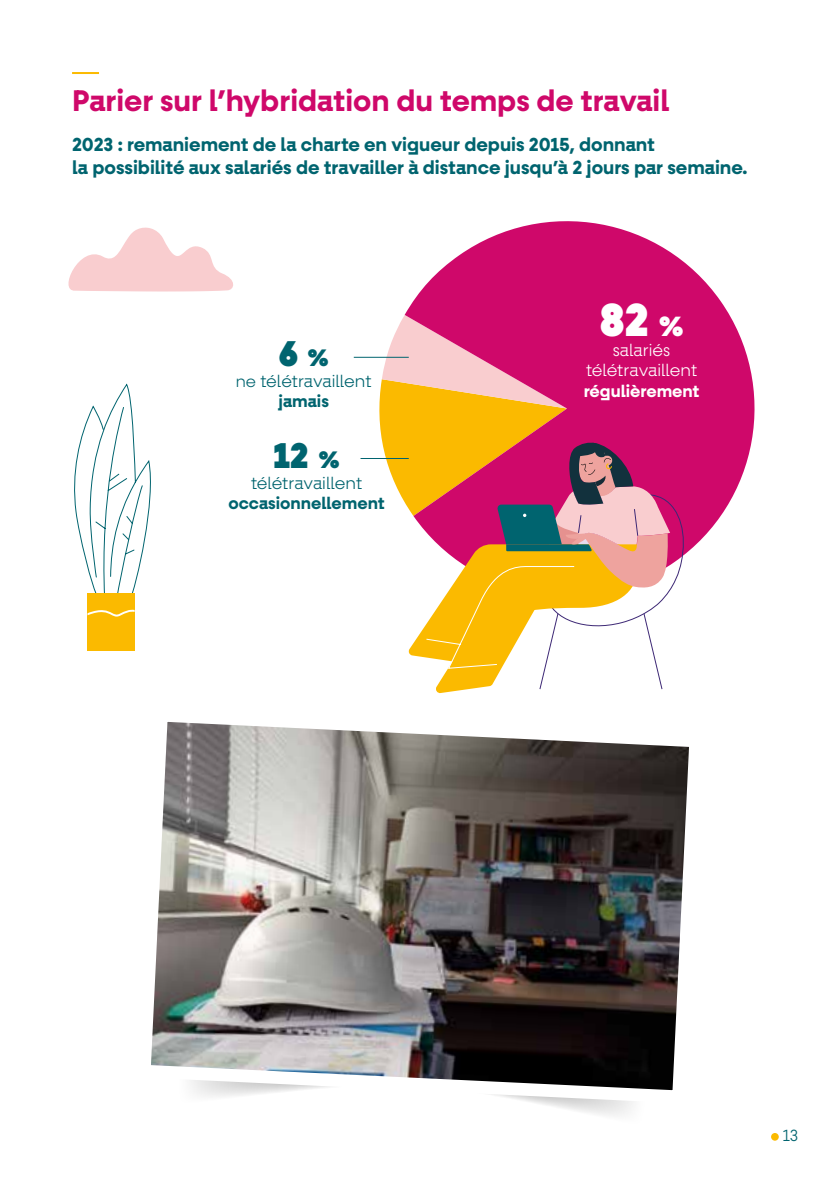
<style>
.page{position:relative;width:840px;height:1191px;background:#fff}
.page>*{position:absolute;margin:0;border:0;box-sizing:border-box;transform-origin:0 0}
.t1{font:100 46.6px "Fractul Variable";color:#fff}
.t2{font:100 36px "Fractul Variable";color:#00646f}
.t3{font:100 30px "Fractul Variable";color:#cf086a}
.t4{font:100 19px/22.8px "Fractul Variable";color:#00646f}
.t5{font:100 17px/20.4px "Fractul Variable";color:#00646f;text-align:center}
.t6{font:100 17px/20.4px "Fractul Variable";color:#fff;text-align:center}
.t7{font:100 16.2px "Fractul Variable";color:#00646f}
.s1{font-size:24px}
.s2{font-size:16.2px}
.s3{font-size:28px}
</style>
<div class="page">
<svg style="left:404px;top:221px;width:351px;height:332px;fill:#cf086a"></svg>
<hr style="left:72px;top:72px;width:27px;height:2px;background:#fbba00">
<svg style="left:68px;top:227px;width:165px;height:64px"></svg>
<svg style="left:770px;top:1133px;width:8px;height:7px"></svg>
<div style="left:87px;top:593px;width:48px;height:58px;background:#fbba00"></div>
<svg style="left:74px;top:383px;width:77px;height:233px"></svg>
<svg style="left:374px;top:315px;width:313px;height:378px"></svg>
<img style="left:151px;top:721px;width:538px;height:389px">
<hr style="left:353px;top:357px;width:55px;height:1px;background:#00646f">
<hr style="left:360px;top:458px;width:48px;height:1px;background:#00646f">
<h3 class="t3" style="left:72px;top:84px;width:598px">Parier sur l’hybridation du temps de travail</h3>
<p class="t4" style="left:72px;top:133px;width:676px">2023 : remaniement de la charte en vigueur depuis 2015, donnant<br>la possibilité aux salariés de travailler à distance jusqu’à 2 jours par semaine.</p>
<h2 class="t2" style="left:279px;top:334px;width:51px">6 <span class="s1">%</span></h2>
<p class="t5" style="left:235px;top:371px;width:137px"><span class="s2">ne</span> télétravaillent jamais</p>
<h2 class="t2" style="left:273px;top:436px;width:68px">12 <span class="s1">%</span></h2>
<p class="t5" style="left:228px;top:473px;width:157px">télétravaillent occasionnellement</p>
<h1 class="t1" style="left:599px;top:294px;width:86px">82 <span class="s3">%</span></h1>
<p class="t6" style="left:583px;top:340px;width:117px">salariés télétravaillent régulièrement</p>
<p class="t7" style="left:782px;top:1126px;width:17px">13</p>
</div>
